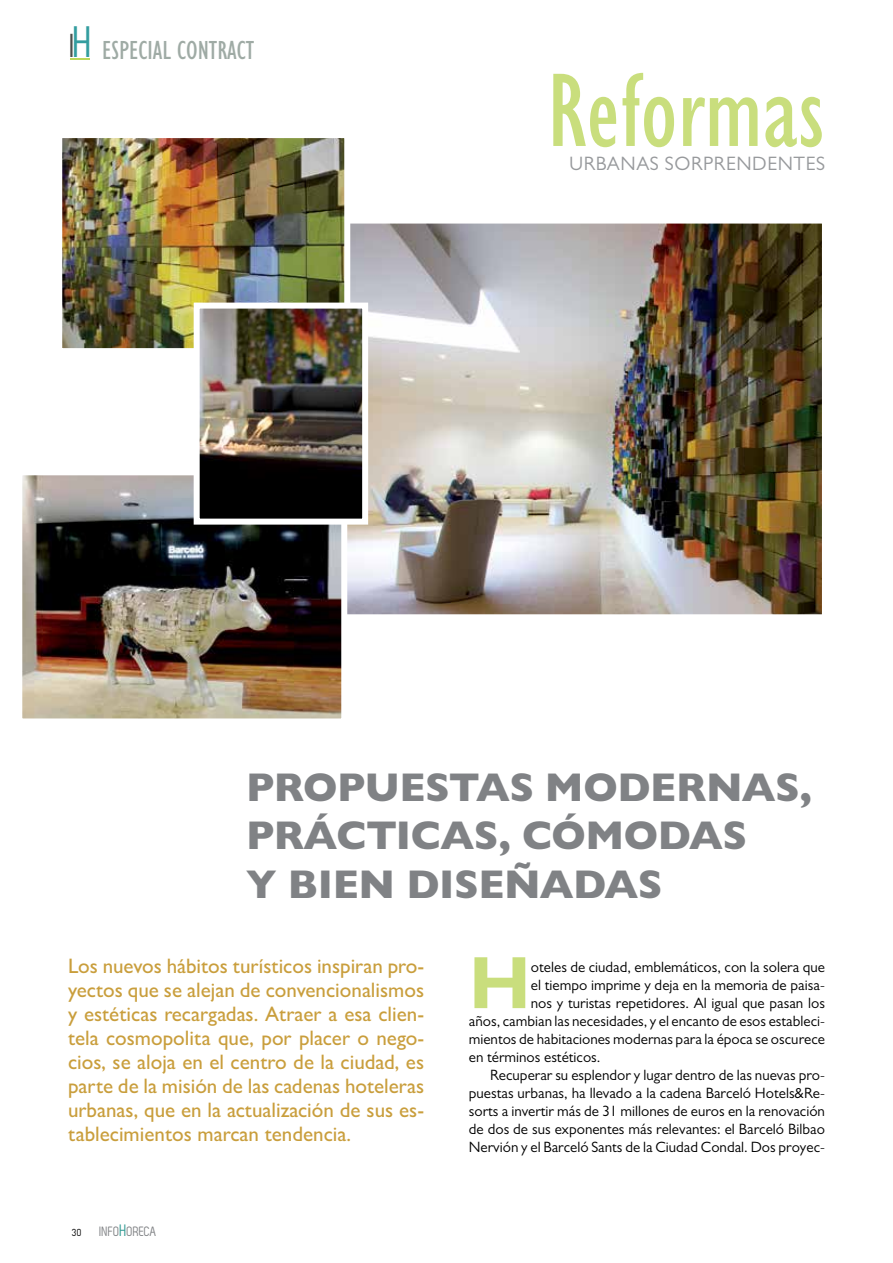
<style>
.page{position:relative;width:893px;height:1263px;background:#fff}
.page>*{position:absolute;margin:0;border:0;box-sizing:border-box;transform-origin:0 0}
.t1{font:condensed 108px "Gill Sans MT Pro";color:#c9de7d}
.t2{font:700 74.55px "Gill Sans MT Pro";color:#c9de7d}
.t3{font:800 40.5px/48.6px "Gill Sans MT Pro";letter-spacing:-.01em;color:#808285}
.t4{font:33.15px "Zag";color:#4c4f4b}
.t5{font:condensed 27px "Gill Sans MT Pro";color:#9faba5}
.t6{font:500 21px/24px "Gill Sans MT Pro";color:#c99e3c;text-align:justify}
.t7{font:19.5px "Gill Sans MT Pro";letter-spacing:.03em;color:#97999c}
.t8{font:15px "Gill Sans MT Pro";color:#000}
.t9{font:13.5px "Zag";color:#808285}
.t10{font:10.5px "Zag";color:#000}
.s1{font-size:43.95px;color:#339d9f}
.s2{font-size:16.5px;color:#379d96}
</style>
<div class="page">
<svg style="left:70px;top:58px;width:19px;height:1px"></svg>
<img style="left:348px;top:225px;width:473px;height:388px">
<div style="left:339px;top:218px;width:489px;height:402px;border:6px solid #fff"></div>
<img style="left:23px;top:476px;width:317px;height:241px">
<div style="left:16px;top:469px;width:331px;height:255px;border:6px solid #fff"></div>
<img style="left:63px;top:139px;width:280px;height:208px">
<div style="left:56px;top:132px;width:294px;height:222px;border:6px solid #fff"></div>
<img style="left:201px;top:310px;width:160px;height:208px">
<div style="left:194px;top:303px;width:174px;height:222px;border:6px solid #fff"></div>
<h3 class="t4" style="left:70px;top:28px;width:25px">I<span class="s1">H</span></h3>
<h3 class="t5" style="left:102px;top:34px;width:154px">ESPECIAL CONTRACT</h3>
<h1 class="t1" style="left:547px;top:45px;width:279px">Reformas</h1>
<h3 class="t7" style="left:569px;top:152px;width:257px">urbanas sorprendentes</h3>
<h3 class="t3" style="left:246px;top:762px;width:567px">PROPUESTAS MODERNAS,<br>PRÁCTICAS, CÓM ODAS<br>Y BIEN DISEÑADAS</h3>
<p class="t6" style="left:68px;top:954px;width:358px">Los nuevos hábitos turísticos inspiran pro&shy;yectos que se alejan de convencionalismos y estéticas recargadas. Atraer a esa clien&shy;tela cosmopolita que, por placer o nego&shy;cios, se aloja en el centro de la ciudad, es parte de la misión de las cadenas hoteleras urbanas, que en la actualización de sus es&shy;tablecimientos marcan tendencia.</p>
<p class="t10" style="left:72px;top:1226px;width:11px">30</p>
<p class="t9" style="left:100px;top:1224px;width:59px">INFO<span class="s2">H</span>ORECA</p>
<h2 class="t2" style="left:469px;top:937px;width:64px">H</h2>
<p class="t8" style="left:531px;top:958px;width:296px">oteles de ciudad, emblemáticos, con la solera que</p>
<p class="t8" style="left:531px;top:976px;width:295px">el tiempo imprime y deja en la memoria de paisa-</p>
<p class="t8" style="left:531px;top:994px;width:295px">nos y turistas repetidores. Al igual que pasan los</p>
<p class="t8" style="left:469px;top:1012px;width:358px">años, cambian las necesidades, y el encanto de esos estableci-</p>
<p class="t8" style="left:469px;top:1030px;width:358px">mientos de habitaciones modernas para la época se oscurece</p>
<p class="t8" style="left:469px;top:1048px;width:133px">en términos estéticos.</p>
<p class="t8" style="left:490px;top:1066px;width:336px">Recuperar su esplendor y lugar dentro de las nuevas pro-</p>
<p class="t8" style="left:469px;top:1084px;width:358px">puestas urbanas, ha llevado a la cadena Barceló Hotels&amp;Re-</p>
<p class="t8" style="left:469px;top:1102px;width:358px">sorts a invertir más de 31 millones de euros en la renovación</p>
<p class="t8" style="left:469px;top:1120px;width:358px">de dos de sus exponentes más relevantes: el Barceló Bilbao</p>
<p class="t8" style="left:469px;top:1138px;width:358px">N ervión y el Barceló Sants de la Ciudad Condal. Dos proyec-</p>
</div>
